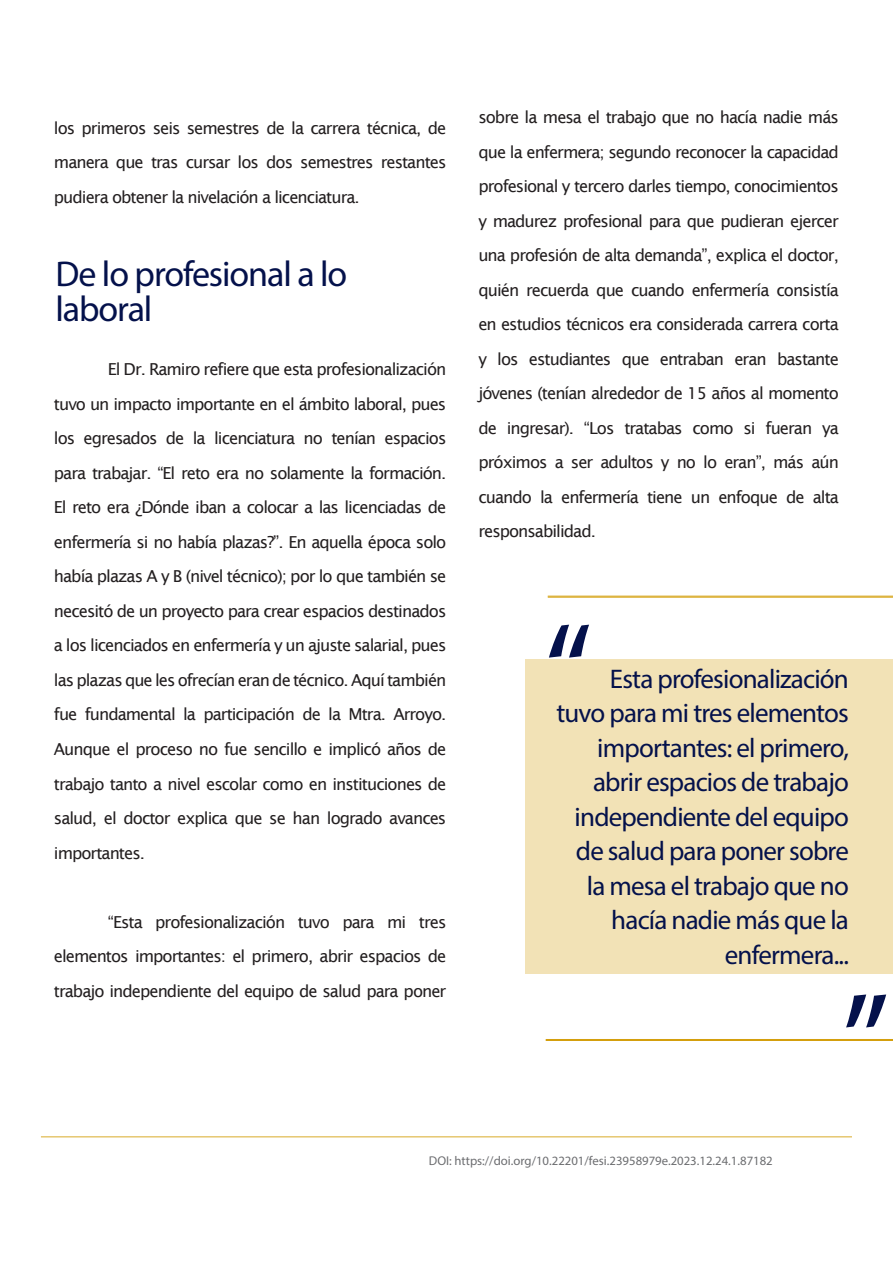
<style>
.page{position:relative;width:893px;height:1263px;background:#fff}
.page>*{position:absolute;margin:0;border:0;box-sizing:border-box;transform-origin:0 0}
.t1{font:135px "Myriad Pro";color:#04114b}
.t2{font:36px/34.5px "Myriad Pro";letter-spacing:-.03em;color:#04114b}
.t3{font:27px/34.5px "Myriad Pro";letter-spacing:-.03em;color:#04114b;text-align:right}
.t4{font:16.5px/34.5px "Lucida Sans";letter-spacing:-.06em;color:#231f20;text-align:justify}
.t5{font:12.75px "Myriad Pro";color:#6c6d70}
</style>
<div class="page">
<hr style="left:41px;top:1136px;width:811px;height:1px;background:#d49f0c">
<div style="left:525px;top:659px;width:368px;height:315px;background:#f2e2b6"></div>
<hr style="left:548px;top:597px;width:345px;height:1px;background:#d49f0c">
<hr style="left:548px;top:596px;width:345px;height:1px;background:#d49f0c">
<hr style="left:546px;top:1040px;width:347px;height:1px;background:#d49f0c">
<hr style="left:546px;top:1039px;width:347px;height:1px;background:#d49f0c">
<p class="t4" style="left:54px;top:111px;width:394px">los primeros seis semestres de la carrera técnica, de manera que tras cursar los dos semestres restantes pudiera obtener la nivelación a licenciatura.</p>
<p class="t2" style="left:55px;top:256px;width:293px">De lo profesional a lo laboral</p>
<p class="t4" style="left:54px;top:352px;width:394px;text-indent:54px">El Dr. Ramiro refiere que esta profesionalización tuvo un impacto importante en el ámbito laboral, pues los egresados de la licenciatura no tenían espacios para trabajar. “El reto era no solamente la formación.<br>El reto era ¿Dónde iban a colocar a las licenciadas de enfermería si no había plazas?”. En aquella época solo había plazas A y B (nivel técnico); por lo que también se necesitó de un proyecto para crear espacios destinados a los licenciados en enfermería y un ajuste salarial, pues las plazas que les ofrecían eran de técnico. Aquí también fue fundamental la participación de la Mtra. Arroyo.<br>Aunque el proceso no fue sencillo e implicó años de trabajo tanto a nivel escolar como en instituciones de salud, el doctor explica que se han logrado avances importantes.</p>
<p class="t4" style="left:54px;top:904px;width:394px;text-indent:54px">“Esta profesionalización tuvo para mi tres elementos importantes: el primero, abrir espacios de trabajo independiente del equipo de salud para poner</p>
<p class="t4" style="left:478px;top:100px;width:362px">sobre la mesa el trabajo que no hacía nadie más que la enfermera; segundo reconocer la capacidad profesional y tercero darles tiempo, conocimientos y madurez profesional para que pudieran ejercer una profesión de alta demanda”, explica el doctor, quién recuerda que cuando enfermería consistía en estudios técnicos era considerada carrera corta y los estudiantes que entraban eran bastante jóvenes (tenían alrededor de 15 años al momento de ingresar). “Los tratabas como si fueran ya próximos a ser adultos y no lo eran”, más aún cuando la enfermería tiene un enfoque de alta responsabilidad.</p>
<p class="t1" style="left:544px;top:589px;width:49px">“</p>
<p class="t3" style="left:556px;top:661px;width:294px">Esta profesionalización tuvo para mi tres elementos importantes: el primero, abrir espacios de trabajo independiente del equipo de salud para poner sobre la mesa el trabajo que no hacía nadie más que la enfermera...</p>
<p class="t1" style="left:841px;top:958px;width:49px">”</p>
<p class="t5" style="left:429px;top:1152px;width:345px">DOI: https://doi.org/10.22201/fesi.23958979e.2023.12.24.1.87182</p>
</div>
